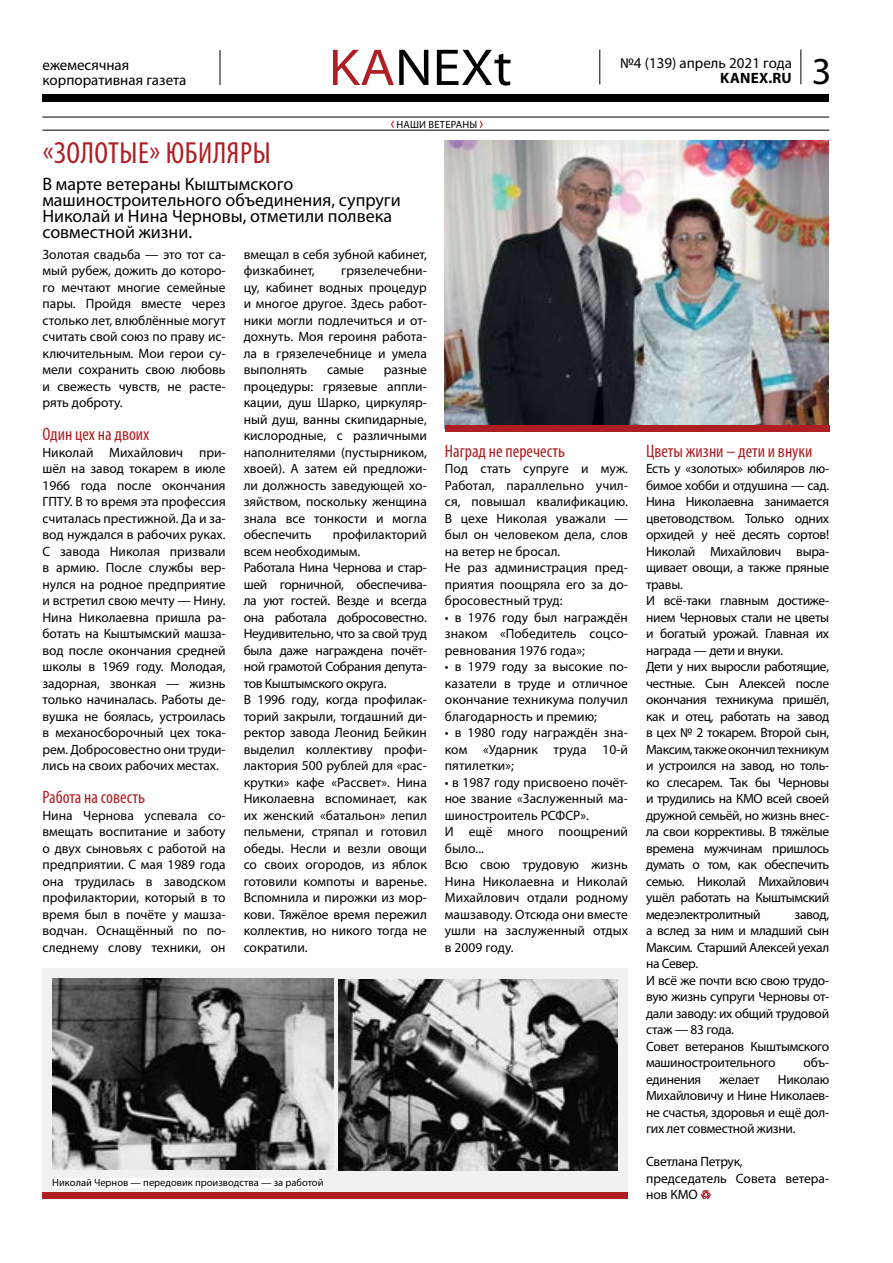
<style>
.page{position:relative;width:893px;height:1263px;background:#fff}
.page>*{position:absolute;margin:0;border:0;box-sizing:border-box;transform-origin:0 0}
.t1{font:semi-expanded 52.2px "Myriad Pro";color:#000}
.t2{font:38.25px "Myriad Pro";color:#000}
.t3{font:condensed 30.6px "Myriad Pro";letter-spacing:.02em;color:#af1e23}
.t4{font:18px/16.2px "Myriad Pro";color:#000}
.t5{font:condensed 18px "Myriad Pro";color:#af1e23}
.t6{font:15px/15px "Myriad Pro";color:#000}
.t7{font:700 15px "Myriad Pro";letter-spacing:.02em;color:#000}
.t8{font:13.5px/16.5px "Myriad Pro";letter-spacing:-.005em;color:#000;text-align:justify}
.t9{font:13.5px/16.5px "Myriad Pro";letter-spacing:-.025em;color:#000}
.t10{font:10.5px "Myriad Pro";color:#000}
.t11{font:10.5px "Myriad Pro";letter-spacing:.02em;color:#000}
.s1{color:#af1e23}
</style>
<div class="page">
<div style="left:43px;top:94px;width:786px;height:8px;background:#000"></div>
<hr style="left:599px;top:50px;width:1px;height:34px;background:#000">
<hr style="left:220px;top:50px;width:1px;height:35px;background:#000">
<hr style="left:800px;top:49px;width:1px;height:35px;background:#000">
<img style="left:445px;top:140px;width:384px;height:285px">
<div style="left:42px;top:968px;width:586px;height:231px;background:#f1f1f2"></div>
<div style="left:445px;top:425px;width:384px;height:7px;background:#af1e23"></div>
<div style="left:42px;top:1192px;width:586px;height:7px;background:#af1e23"></div>
<hr style="left:42px;top:117px;width:787px;height:1px;background:#000">
<hr style="left:42px;top:130px;width:787px;height:1px;background:#000">
<svg style="left:391px;top:121px;width:3px;height:7px"></svg>
<svg style="left:480px;top:121px;width:3px;height:7px"></svg>
<svg style="left:701px;top:1190px;width:10px;height:9px"></svg>
<img style="left:52px;top:979px;width:281px;height:191px">
<img style="left:338px;top:979px;width:280px;height:191px">
<div style="left:52px;top:1178px;width:271px;height:10px;background:#fff"></div>
<p class="t6" style="left:43px;top:57px;width:145px">ежемесячная корпоративная газета</p>
<h3 class="t3" style="left:43px;top:135px;width:229px">«ЗОЛОТЫЕ» ЮБИЛЯРЫ</h3>
<h1 class="t1" style="left:329px;top:35px;width:185px"><span class="s1">KA</span>NEXt</h1>
<p class="t11" style="left:396px;top:118px;width:82px">НАШИ ВЕТЕРАНЫ</p>
<h3 class="t4" style="left:42px;top:175px;width:360px">В марте ветераны Кыштымского машиностроительного объединения, супруги Николай и Нина Черновы, отметили полвека совместной жизни.</h3>
<p class="t6" style="left:620px;top:55px;width:173px">№4 (139) апрель 2021 года</p>
<p class="t7" style="left:720px;top:68px;width:73px">KANEX.RU</p>
<h2 class="t2" style="left:812px;top:48px;width:21px">3</h2>
<p class="t8" style="left:43px;top:246px;width:185px">Золотая свадьба — это тот са&shy;мый рубеж, дожить до которо&shy;го мечтают многие семейные пары. Пройдя вместе через столько лет, влюблённые могут считать свой союз по праву ис&shy;ключительным. Мои герои су&shy;мели сохранить свою любовь и свежесть чувств, не расте&shy;рять доброту.</p>
<h3 class="t5" style="left:43px;top:423px;width:108px">Один цех на двоих</h3>
<p class="t8" style="left:43px;top:444px;width:185px">Николай Михайлович при&shy;шёл на завод токарем в июле 1966 года после окончания ГПТУ. В то время эта профессия считалась престижной. Да и за&shy;вод нуждался в рабочих руках.<br>С завода Николая призвали в армию. После службы вер&shy;нулся на родное предприятие и встретил свою мечту — Нину.<br>Нина Николаевна пришла ра&shy;ботать на Кыштымский машза&shy;вод после окончания средней школы в 1969 году. Молодая, задорная, звонкая — жизнь только начиналась. Работы де&shy;вушка не боялась, устроилась в механосборочный цех тока&shy;рем. Добросовестно они труди&shy;лись на своих рабочих местах.</p>
<h3 class="t5" style="left:43px;top:786px;width:104px">Работа на совесть</h3>
<p class="t8" style="left:43px;top:807px;width:185px">Нина Чернова успевала со&shy;вмещать воспитание и заботу о двух сыновьях с работой на предприятии. С мая 1989 года она трудилась в заводском профилактории, который в то время был в почёте у машза&shy;водчан. Оснащённый по по&shy;следнему слову техники, он</p>
<p class="t8" style="left:244px;top:246px;width:185px">вмещал в себя зубной кабинет, физкабинет,</p>
<p class="t8" style="left:244px;top:262px;width:185px;text-indent:98px">грязелечебни&shy;цу, кабинет водных процедур и многое другое. Здесь работ&shy;ники могли подлечиться и от&shy;дохнуть. Моя героиня работа&shy;ла в грязелечебнице и умела выполнять</p>
<p class="t8" style="left:244px;top:361px;width:185px;text-indent:140px">разные процедуры: грязевые аппли&shy;кации, душ Шарко, циркуляр&shy;ный душ, ванны скипидарные, кислородные, с различными наполнителями (пустырником, хвоей). А затем ей предложи&shy;ли должность заведующей хо&shy;зяйством, поскольку женщина знала все тонкости и могла обеспечить</p>
<p class="t8" style="left:327px;top:361px;width:38px">самые</p>
<p class="t8" style="left:244px;top:526px;width:185px;text-align:left;text-indent:89px">профилакторий всем необходимым.<br>Работала Нина Чернова и стар&shy;шей горничной, обеспечива&shy;ла уют гостей. Везде и всегда она работала добросовестно.<br>Неудивительно, что за свой труд была даже награждена почёт&shy;ной грамотой Собрания депута&shy;тов Кыштымского округа.<br>В 1996 году, когда профилак&shy;торий закрыли, тогдашний ди&shy;ректор завода Леонид Бейкин выделил коллективу профи&shy;лактория 500 рублей для «рас&shy;крутки» кафе «Рассвет». Нина<br>Николаевна вспоминает, как их женский «батальон» лепил пельмени, стряпал и готовил обеды. Несли и везли овощи со своих огородов, из яблок готовили компоты и варенье.<br>Вспомнила и пирожки из мор&shy;кови. Тяжёлое время пережил коллектив, но никого тогда не сократили.</p>
<p class="t10" style="left:52px;top:1176px;width:273px">Николай Чернов — передовик производства — за работой</p>
<h3 class="t5" style="left:445px;top:440px;width:122px">Наград не перечесть</h3>
<p class="t8" style="left:445px;top:460px;width:185px;text-align:left">Под стать супруге и муж.<br>Работал, параллельно учил&shy;ся, повышал квалификацию.<br>В цехе Николая уважали — был он человеком дела, слов на ветер не бросал.<br>Не раз администрация пред&shy;приятия поощряла его за до&shy;бросовестный труд:</p>
<p class="t8" style="left:445px;top:609px;width:185px">• в 1976 году был награждён знаком «Победитель соцсо&shy;ревнования 1976 года»;</p>
<p class="t8" style="left:445px;top:658px;width:185px">• в 1979 году за высокие по&shy;казатели в труде и отличное окончание техникума получил благодарность и премию;</p>
<p class="t8" style="left:445px;top:724px;width:185px">• в 1980 году награждён зна&shy;ком «Ударник труда 10-й пятилетки»;</p>
<p class="t8" style="left:445px;top:774px;width:185px;text-align:left">• в 1987 году присвоено почёт&shy;ное звание «Заслуженный ма&shy;шиностроитель РСФСР».<br>И ещё много поощрений было...<br>Всю свою трудовую жизнь<br>Нина Николаевна и Николай<br>Михайлович отдали родному машзаводу. Отсюда они вместе ушли на заслуженный отдых в 2009 году.</p>
<h3 class="t5" style="left:646px;top:440px;width:168px">Цветы жизни – дети и внуки</h3>
<p class="t9" style="left:646px;top:460px;width:185px">Есть у «золотых» юбиляров лю&shy;бимое хобби и отдушина — сад.<br>Нина Николаевна занимается цветоводством. Только одних орхидей у неё десять сортов!<br>Николай Михайлович выра&shy;щивает овощи, а также пряные травы.<br>И всё-таки главным достиже&shy;нием Черновых стали не цветы и богатый урожай. Главная их награда — дети и внуки.<br>Дети у них выросли работящие, честные. Сын Алексей после окончания техникума пришёл, как и отец, работать на завод в цех № 2 токарем. Второй сын,<br>Максим, также окончил техникум и устроился на завод, но толь&shy;ко слесарем. Так бы Черновы и трудились на КМО всей своей дружной семьёй, но жизнь внес&shy;ла свои коррективы. В тяжёлые времена мужчинам пришлось думать о том, как обеспечить семью. Николай Михайлович ушёл работать на Кыштымский медеэлектролитный</p>
<p class="t8" style="left:646px;top:905px;width:185px;text-align:left;text-indent:148px">завод, а вслед за ним и младший сын<br>Максим. Старший Алексей уехал на Север.<br>И всё же почти всю свою трудо&shy;вую жизнь супруги Черновы от&shy;дали заводу: их общий трудовой стаж — 83 года.<br>Совет ветеранов Кыштымского машиностроительного</p>
<p class="t8" style="left:804px;top:1054px;width:27px">объ-</p>
<p class="t8" style="left:646px;top:1070px;width:185px;text-indent:132px">Николаю Михайловичу и Нине Николаев&shy;не счастья, здоровья и ещё дол&shy;гих лет совместной жизни.</p>
<p class="t8" style="left:646px;top:1153px;width:185px;text-align:left">Светлана Петрук,<br>председатель Совета ветера&shy;нов КМО</p>
<p class="t8" style="left:646px;top:1070px;width:57px">единения</p>
<p class="t8" style="left:720px;top:1070px;width:42px">желает</p>
</div>
